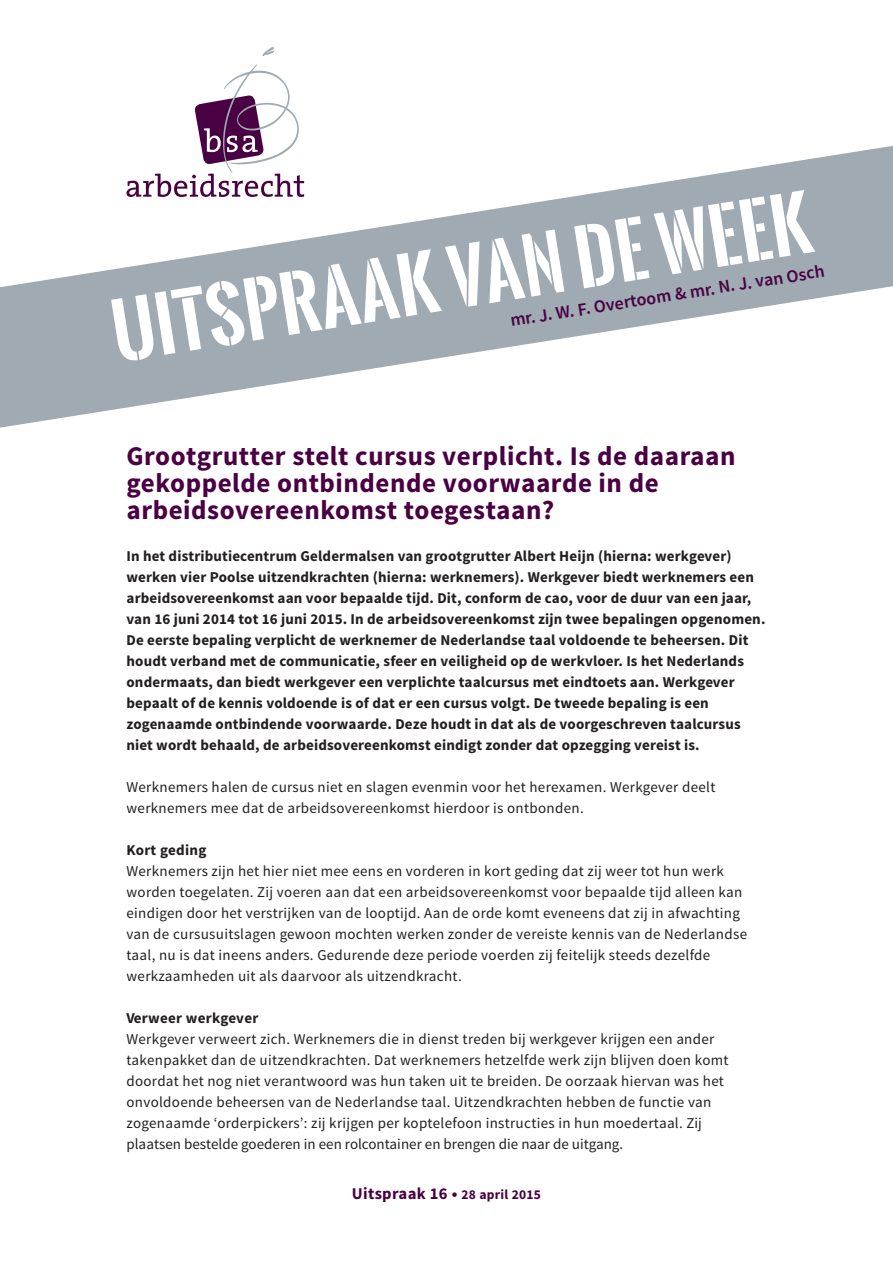
<style>
.page{position:relative;width:893px;height:1263px;background:#fff}
.page>*{position:absolute;margin:0;border:0;box-sizing:border-box;transform-origin:0 0}
.t1{font:700 72px "Oswald Stencil";color:#fff}
.t2{font:700 27px/27px "Source Sans Pro";letter-spacing:.02em;color:#490143}
.t3{font:600 18px "Source Sans Pro";color:#490143}
.basistekst{font:700 16.5px "Source Sans Pro";letter-spacing:.02em;color:#490143}
.t4{font:15px/21px "Source Sans Pro";letter-spacing:.02em;color:#231f20}
.t5{font:700 15px/21px "Source Sans Pro";letter-spacing:.01em;color:#231f20}
.t6{font:15px "Source Sans Pro";color:#231f20}
.s1{font-size:13.5px}
</style>
<div class="page">
<svg style="left:195px;top:47px;width:104px;height:98px"></svg>
<svg style="left:0;top:145px;width:893px;height:283px;fill:#9faab2"></svg>
<h1 class="t1" style="left:104px;top:280px;width:708px;rotate:-9deg">UITSPRAAK VAN DE WEEK</h1>
<p class="t3" style="left:509px;top:309px;width:319px;rotate:-9deg">mr. J. W. F. Overtoom &amp; mr. N. J. van Osch</p>
<p class="t2" style="left:126px;top:443px;width:611px">Grootgrutter stelt cursus verplicht. Is de daaraan gekoppelde ontbindende voorwaarde in de arbeidsovereenkomst toegestaan?</p>
<p class="t5" style="left:126px;top:546px;width:640px">In het distributiecentrum Geldermalsen van grootgrutter Albert Heijn (hierna: werkgever) werken vier Poolse uitzendkrachten (hierna: werknemers). Werkgever biedt werknemers een arbeidsovereenkomst aan voor bepaalde tijd. Dit, conform de cao, voor de duur van een jaar, van 16 juni 2014 tot 16 juni 2015. In de arbeidsovereenkomst zijn twee bepalingen opgenomen.<br>De eerste bepaling verplicht de werknemer de Nederlandse taal voldoende te beheersen. Dit houdt verband met de communicatie, sfeer en veiligheid op de werkvloer. Is het Nederlands ondermaats, dan biedt werkgever een verplichte taalcursus met eindtoets aan. Werkgever bepaalt of de kennis voldoende is of dat er een cursus volgt. De tweede bepaling is een zogenaamde ontbindende voorwaarde. Deze houdt in dat als de voorgeschreven taalcursus niet wordt behaald, de arbeidsovereenkomst eindigt zonder dat opzegging vereist is.</p>
<p class="t4" style="left:126px;top:776px;width:590px">Werknemers halen de cursus niet en slagen evenmin voor het herexamen. Werkgever deelt werknemers mee dat de arbeidsovereenkomst hierdoor is ontbonden.</p>
<p class="t5" style="left:126px;top:840px;width:81px">Kort geding</p>
<p class="t4" style="left:126px;top:860px;width:622px">Werknemers zijn het hier niet mee eens en vorderen in kort geding dat zij weer tot hun werk worden toegelaten. Zij voeren aan dat een arbeidsovereenkomst voor bepaalde tijd alleen kan eindigen door het verstrijken van de looptijd. Aan de orde komt eveneens dat zij in afwachting van de cursusuitslagen gewoon mochten werken zonder de vereiste kennis van de Nederlandse taal, nu is dat ineens anders. Gedurende deze periode voerden zij feitelijk steeds dezelfde werkzaamheden uit als daarvoor als uitzendkracht.</p>
<p class="t5" style="left:126px;top:1008px;width:133px">Verweer werkgever</p>
<p class="t4" style="left:126px;top:1028px;width:604px">Werkgever verweert zich. Werknemers die in dienst treden bij werkgever krijgen een ander takenpakket dan de uitzendkrachten. Dat werknemers hetzelfde werk zijn blijven doen komt doordat het nog niet verantwoord was hun taken uit te breiden. De oorzaak hiervan was het onvoldoende beheersen van de Nederlandse taal. Uitzendkrachten hebben de functie van zogenaamde ‘orderpickers’: zij krijgen per koptelefoon instructies in hun moedertaal. Zij</p>
<p class="t6" style="left:126px;top:1134px;width:498px">plaatsen bestelde goederen in een rolcontainer en brengen die naar de uitgang.</p>
<p class="basistekst" style="left:352px;top:1183px;width:191px">Uitspraak 16 • <span class="s1">28 april 2015</span></p>
</div>
